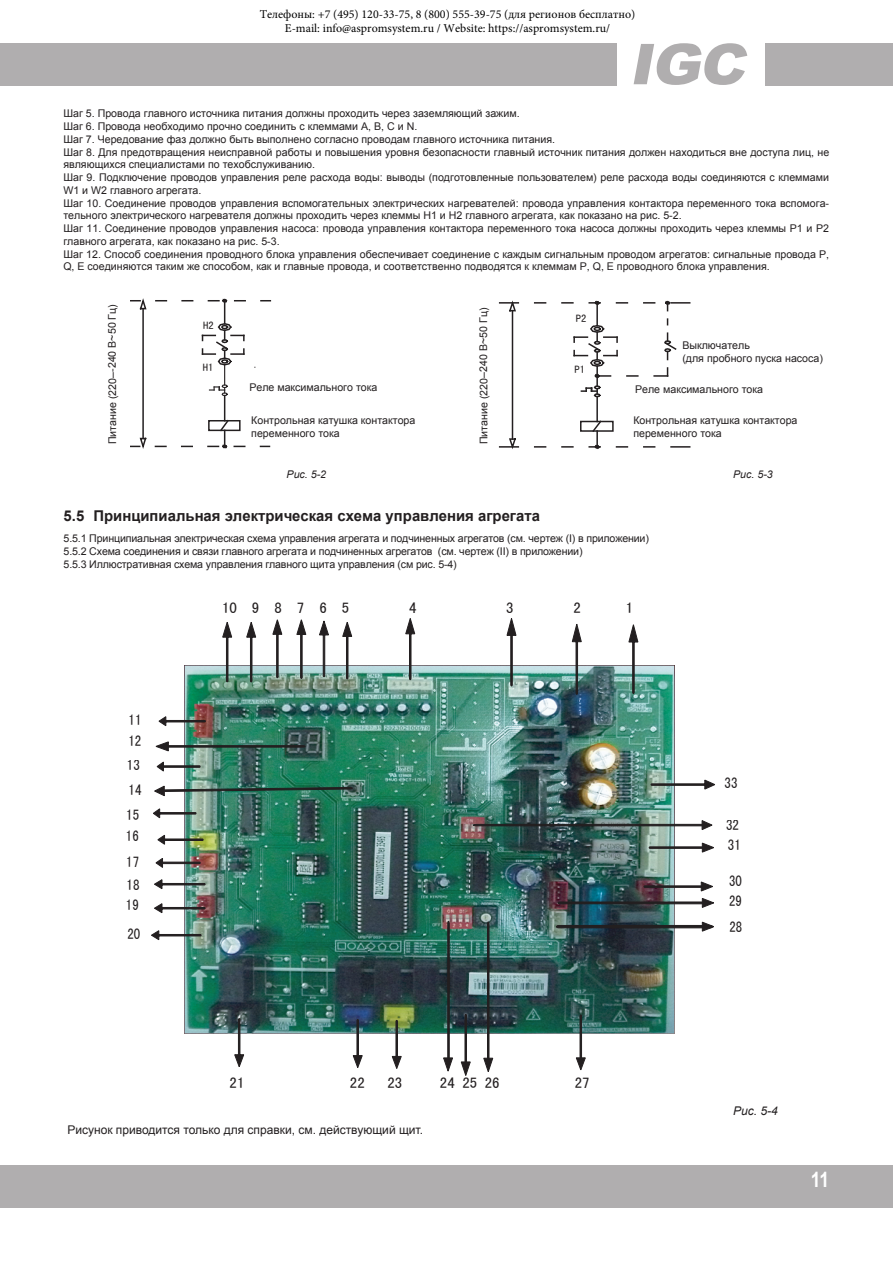
<style>
.page{position:relative;width:893px;height:1263px;background:#fff}
.page>*{position:absolute;margin:0;border:0;box-sizing:border-box;transform-origin:0 0}
.t1{font:700 21.3px "Arial Narrow";color:#fff}
.t2{font:15px "Sim Hei";color:#231f20}
.t3{font:15px/20.4px "Sim Hei";color:#231f20;scale:.88 1}
.t4{font:15px/28.5px "Sim Hei";color:#231f20;scale:.86 1}
.t5{font:700 14.85px "Arial";color:#231f20}
.t6{font:12px/14.4px "Minion Pro";color:#000;text-align:center}
.t7{font:12px "Arial";color:#231f20}
.t8{font:italic 12px "Arial";color:#231f20}
.t9{font:10.65px/12.8px "Arial";color:#231f20}
.t10{font:italic 10.65px "Arial";color:#231f20}
.t11{font:10.65px "Sim Hei";color:#231f20}
</style>
<div class="page">
<div style="left:0;top:1165px;width:893px;height:43px;background:#b0aeaf"></div>
<div style="left:0;top:43px;width:617px;height:43px;background:#b0aeaf"></div>
<div style="left:765px;top:43px;width:128px;height:43px;background:#b0aeaf"></div>
<svg style="left:634px;top:43px;width:113px;height:42px"></svg>
<hr style="left:142px;top:309px;width:2px;height:129px;background:#231f20">
<svg style="left:131px;top:298px;width:16px;height:12px"></svg>
<svg style="left:131px;top:437px;width:16px;height:12px"></svg>
<svg style="left:202px;top:299px;width:43px;height:149px"></svg>
<svg style="left:627px;top:375px;width:11px;height:2px"></svg>
<svg style="left:535px;top:446px;width:10px;height:2px"></svg>
<svg style="left:562px;top:446px;width:11px;height:2px"></svg>
<svg style="left:616px;top:446px;width:11px;height:2px"></svg>
<svg style="left:644px;top:446px;width:11px;height:2px"></svg>
<svg style="left:671px;top:446px;width:19px;height:2px"></svg>
<svg style="left:535px;top:302px;width:10px;height:2px"></svg>
<svg style="left:562px;top:302px;width:11px;height:2px"></svg>
<svg style="left:616px;top:302px;width:11px;height:2px"></svg>
<svg style="left:644px;top:302px;width:11px;height:2px"></svg>
<hr style="left:512px;top:311px;width:1px;height:128px;background:#231f20">
<div style="left:580px;top:421px;width:34px;height:11px;border:2px solid #231f20"></div>
<svg style="left:500px;top:437px;width:18px;height:12px"></svg>
<svg style="left:589px;top:420px;width:14px;height:29px"></svg>
<hr style="left:596px;top:397px;width:2px;height:24px;background:#231f20">
<hr style="left:596px;top:366px;width:2px;height:20px;background:#231f20">
<svg style="left:581px;top:384px;width:20px;height:14px"></svg>
<svg style="left:594px;top:374px;width:16px;height:4px"></svg>
<svg style="left:500px;top:300px;width:18px;height:12px"></svg>
<hr style="left:596px;top:303px;width:2px;height:23px;background:#231f20">
<svg style="left:573px;top:324px;width:45px;height:44px"></svg>
<svg style="left:589px;top:301px;width:11px;height:4px"></svg>
<svg style="left:654px;top:368px;width:14px;height:9px"></svg>
<svg style="left:664px;top:333px;width:13px;height:26px"></svg>
<svg style="left:665px;top:301px;width:25px;height:10px"></svg>
<svg style="left:702px;top:843px;width:12px;height:9px"></svg>
<svg style="left:701px;top:882px;width:12px;height:9px"></svg>
<svg style="left:576px;top:1057px;width:9px;height:13px"></svg>
<img style="left:184px;top:666px;width:490px;height:367px">
<svg style="left:159px;top:716px;width:46px;height:10px"></svg>
<svg style="left:156px;top:742px;width:149px;height:9px"></svg>
<svg style="left:157px;top:762px;width:43px;height:9px"></svg>
<svg style="left:153px;top:808px;width:43px;height:10px"></svg>
<svg style="left:158px;top:835px;width:45px;height:9px"></svg>
<svg style="left:156px;top:858px;width:44px;height:9px"></svg>
<svg style="left:154px;top:879px;width:51px;height:10px"></svg>
<svg style="left:154px;top:903px;width:51px;height:10px"></svg>
<svg style="left:151px;top:930px;width:50px;height:10px"></svg>
<svg style="left:154px;top:786px;width:198px;height:10px;background:#487667"></svg>
<svg style="left:235px;top:1018px;width:9px;height:49px"></svg>
<svg style="left:353px;top:1019px;width:9px;height:49px"></svg>
<svg style="left:392px;top:1020px;width:9px;height:49px"></svg>
<svg style="left:443px;top:921px;width:10px;height:150px"></svg>
<svg style="left:461px;top:1014px;width:9px;height:62px"></svg>
<svg style="left:484px;top:922px;width:9px;height:150px"></svg>
<div style="left:580px;top:1015px;width:1px;height:46px;border:1px solid #231f20"></div>
<svg style="left:556px;top:922px;width:158px;height:9px"></svg>
<svg style="left:558px;top:898px;width:156px;height:9px"></svg>
<div style="left:644px;top:886px;width:64px;height:1px;border:1px solid #231f20"></div>
<div style="left:649px;top:847px;width:57px;height:1px;border:1px solid #231f20"></div>
<svg style="left:473px;top:820px;width:239px;height:10px;background:#5c6c6a"></svg>
<svg style="left:651px;top:780px;width:64px;height:9px"></svg>
<svg style="left:223px;top:622px;width:9px;height:60px"></svg>
<svg style="left:247px;top:622px;width:9px;height:60px"></svg>
<svg style="left:273px;top:619px;width:9px;height:59px"></svg>
<svg style="left:297px;top:619px;width:9px;height:59px"></svg>
<svg style="left:319px;top:621px;width:10px;height:56px"></svg>
<svg style="left:343px;top:622px;width:9px;height:57px"></svg>
<svg style="left:406px;top:618px;width:9px;height:62px"></svg>
<svg style="left:507px;top:618px;width:9px;height:68px"></svg>
<svg style="left:572px;top:624px;width:9px;height:70px"></svg>
<svg style="left:629px;top:624px;width:9px;height:69px"></svg>
<p class="t6" style="left:260px;top:7px;width:377px">Телефоны: +7 (495) 120-33-75, 8 (800) 555-39-75 (для регионов бесплатно)<br>E-mail: info@aspromsystem.ru / Website: https://aspromsystem.ru/</p>
<p class="t9" style="left:63px;top:107px;width:767px">Шаг 5. Провода главного источника питания должны проходить через заземляющий зажим.<br>Шаг 6. Провода необходимо прочно соединить с клеммами A, B, C и N.<br>Шаг 7. Чередование фаз должно быть выполнено согласно проводам главного источника питания.<br>Шаг 8. Для предотвращения неисправной работы и повышения уровня безопасности главный источник питания должен находиться вне доступа лиц, не являющихся специалистами по техобслуживанию.<br>Шаг 9. Подключение проводов управления реле расхода воды: выводы (подготовленные пользователем) реле расхода воды соединяются с клеммами W1 и W2 главного агрегата.<br>Шаг 10. Соединение проводов управления вспомогательных электрических нагревателей: провода управления контактора переменного тока вспомога&shy;тельного электрического нагревателя должны проходить через клеммы H1 и H2 главного агрегата, как показано на рис. 5-2.<br>Шаг 11. Соединение проводов управления насоса: провода управления контактора переменного тока насоса должны проходить через клеммы P1 и P2 главного агрегата, как показано на рис. 5-3.<br>Шаг 12. Способ соединения проводного блока управления обеспечивает соединение с каждым сигнальным проводом агрегатов: сигнальные провода P, Q, E соединяются таким же способом, как и главные провода, и соответственно подводятся к клеммам P, Q, E проводного блока управления.</p>
<p class="t9" style="left:106px;top:444px;width:141px;rotate:-90deg">Питание (220–-240 В~50 Гц)</p>
<p class="t11" style="left:203px;top:320px;width:12px">H2</p>
<p class="t11" style="left:203px;top:362px;width:12px">H1</p>
<p class="t9" style="left:249px;top:381px;width:129px">Реле максимального тока</p>
<p class="t9" style="left:251px;top:414px;width:166px">Контрольная катушка контактора переменного тока</p>
<p class="t9" style="left:477px;top:444px;width:138px;rotate:-90deg">Питание (220–240 В~50 Гц)</p>
<p class="t11" style="left:576px;top:313px;width:12px">P2</p>
<p class="t11" style="left:574px;top:364px;width:12px">P1</p>
<p class="t9" style="left:682px;top:339px;width:142px">Выключатель<br>(для пробного пуска насоса)</p>
<p class="t9" style="left:635px;top:383px;width:129px">Реле максимального тока</p>
<p class="t9" style="left:633px;top:414px;width:166px">Контрольная катушка контактора переменного тока</p>
<p class="t10" style="left:287px;top:467px;width:41px">Рис. 5-2</p>
<p class="t10" style="left:733px;top:467px;width:41px">Рис. 5-3</p>
<h3 class="t5" style="left:64px;top:506px;width:478px">5.5 Принципиальная электрическая схема управления агрегата</h3>
<p class="t9" style="left:64px;top:532px;width:587px">5.5.1 Принципиальная электрическая схема управления агрегата и подчиненных агрегатов (см. чертеж (I) в приложении)<br>5.5.2 Схема соединения и связи главного агрегата и подчиненных агрегатов (см. чертеж (II) в приложении)<br>5.5.3 Иллюстративная схема управления главного щита управления (см рис. 5-4)</p>
<h2 class="t3" style="left:128px;top:709px;width:16px">11</h2>
<h2 class="t3" style="left:128px;top:730px;width:16px">12</h2>
<h2 class="t3" style="left:127px;top:752px;width:18px;line-height:24.9px">13<br>14</h2>
<h2 class="t3" style="left:126px;top:804px;width:16px">15</h2>
<h2 class="t4" style="left:126px;top:822px;width:17px">16</h2>
<h2 class="t4" style="left:126px;top:848px;width:17px">17</h2>
<h2 class="t3" style="left:126px;top:875px;width:16px">18</h2>
<h2 class="t4" style="left:126px;top:891px;width:18px">19<br>20</h2>
<h2 class="t2" style="left:222px;top:600px;width:129px">10 9 8 7 6 5</h2>
<h2 class="t2" style="left:409px;top:600px;width:9px">4</h2>
<h2 class="t2" style="left:506px;top:600px;width:9px">3</h2>
<h2 class="t2" style="left:573px;top:600px;width:9px">2</h2>
<h2 class="t2" style="left:626px;top:600px;width:9px">1</h2>
<h2 class="t2" style="left:229px;top:1075px;width:17px">21</h2>
<h2 class="t2" style="left:350px;top:1075px;width:17px">22</h2>
<h2 class="t2" style="left:387px;top:1075px;width:16px">23</h2>
<h2 class="t2" style="left:440px;top:1075px;width:61px">24 25 26</h2>
<h2 class="t2" style="left:575px;top:1075px;width:16px">27</h2>
<p class="t7" style="left:67px;top:1121px;width:357px">Рисунок приводится только для справки, см. действующий щит.</p>
<h2 class="t3" style="left:724px;top:772px;width:16px">33</h2>
<h2 class="t3" style="left:726px;top:814px;width:18px">32<br>31</h2>
<h2 class="t4" style="left:729px;top:867px;width:17px">30</h2>
<h2 class="t4" style="left:729px;top:886px;width:17px">29</h2>
<h2 class="t4" style="left:729px;top:912px;width:17px">28</h2>
<p class="t8" style="left:733px;top:1103px;width:46px">Рис. 5-4</p>
<h1 class="t1" style="left:811px;top:1163px;width:20px">11</h1>
</div>
